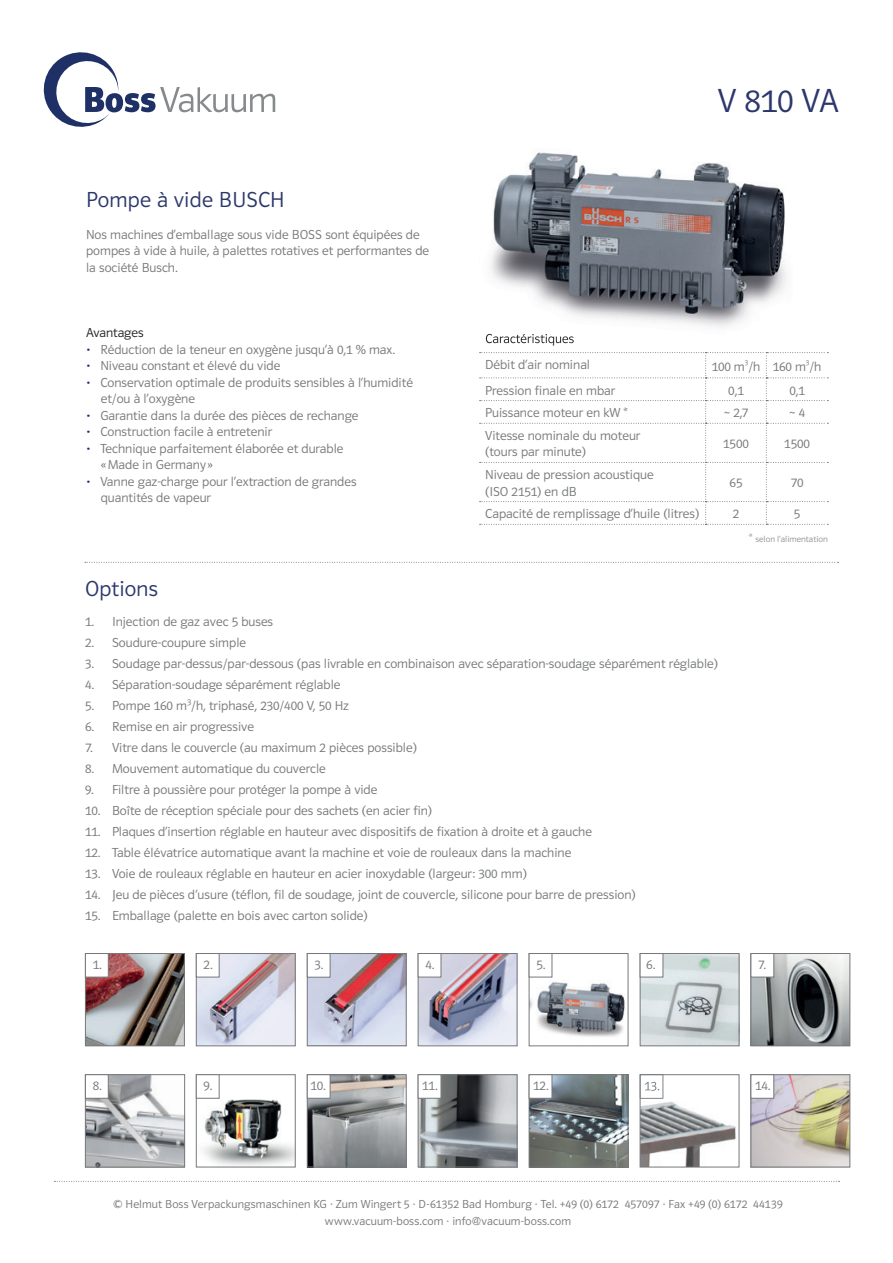
<style>
.page{position:relative;width:893px;height:1263px;background:#fff}
.page>*{position:absolute;margin:0;border:0;box-sizing:border-box;transform-origin:0 0}
.t1{font:34.5px "Polo 11 Leicht";color:#2c376c}
.t2{font:22.5px "Polo 11 Leicht";letter-spacing:.01em;color:#2c376c}
.t3{font:13.5px/16.5px "Polo 11 Leicht";color:#76787b}
.t4{font:13.5px "Polo 11 Leicht";color:#231f20}
.t5{font:12px/16.5px "Polo 11 Leicht";letter-spacing:.01em;color:#76787b;text-align:center}
.t6{font:9px "Polo 11 Leicht";color:#8f9194}
.s1{color:#1e3066}
.s2{font-size:12px}
</style>
<div class="page">
<svg style="left:54px;top:1181px;width:786px;height:1px"></svg>
<svg style="left:44px;top:52px;width:231px;height:75px"></svg>
<svg style="left:480px;top:352px;width:348px;height:173px"></svg>
<img style="left:485px;top:152px;width:301px;height:188px">
<img style="left:486px;top:334px;width:88px;height:9px">
<svg style="left:85px;top:562px;width:753px;height:1px"></svg>
<img style="left:420px;top:1076px;width:95px;height:89px">
<div style="left:418px;top:1074px;width:99px;height:93px;border:1px solid #76787b"></div>
<img style="left:87px;top:1076px;width:96px;height:89px">
<div style="left:85px;top:1074px;width:100px;height:93px;border:1px solid #76787b"></div>
<img style="left:87px;top:955px;width:96px;height:89px">
<div style="left:85px;top:953px;width:100px;height:93px;border:1px solid #76787b"></div>
<div style="left:85px;top:953px;width:24px;height:24px;background:#fff;border:1px solid #76787b"></div>
<img style="left:753px;top:1076px;width:95px;height:89px">
<div style="left:751px;top:1074px;width:99px;height:93px;border:1px solid #76787b"></div>
<div style="left:751px;top:1074px;width:23px;height:25px;background:#fff;border:1px solid #76787b"></div>
<img style="left:309px;top:955px;width:96px;height:89px">
<div style="left:307px;top:953px;width:100px;height:93px;border:1px solid #76787b"></div>
<div style="left:307px;top:953px;width:23px;height:24px;background:#fff;border:1px solid #76787b"></div>
<img style="left:531px;top:1076px;width:95px;height:89px">
<div style="left:529px;top:1074px;width:99px;height:93px;border:1px solid #76787b"></div>
<div style="left:418px;top:1074px;width:23px;height:25px;background:#fff;border:1px solid #76787b"></div>
<div style="left:529px;top:1074px;width:23px;height:25px;background:#fff;border:1px solid #76787b"></div>
<img style="left:642px;top:955px;width:95px;height:89px">
<div style="left:640px;top:953px;width:99px;height:93px;border:1px solid #76787b"></div>
<div style="left:640px;top:953px;width:23px;height:24px;background:#fff;border:1px solid #76787b"></div>
<img style="left:531px;top:974px;width:94px;height:63px">
<div style="left:529px;top:953px;width:99px;height:93px;border:1px solid #76787b"></div>
<div style="left:529px;top:953px;width:23px;height:24px;background:#fff;border:1px solid #76787b"></div>
<div style="left:85px;top:1074px;width:24px;height:25px;background:#fff;border:1px solid #76787b"></div>
<img style="left:753px;top:955px;width:95px;height:89px">
<div style="left:751px;top:953px;width:99px;height:93px;border:1px solid #76787b"></div>
<div style="left:751px;top:953px;width:23px;height:24px;background:#fff;border:1px solid #76787b"></div>
<img style="left:204px;top:1099px;width:90px;height:66px">
<div style="left:196px;top:1074px;width:100px;height:93px;border:1px solid #76787b"></div>
<div style="left:196px;top:1074px;width:24px;height:25px;background:#fff;border:1px solid #76787b"></div>
<img style="left:309px;top:1076px;width:96px;height:89px">
<div style="left:307px;top:1074px;width:100px;height:93px;border:1px solid #76787b"></div>
<div style="left:307px;top:1074px;width:23px;height:25px;background:#fff;border:1px solid #76787b"></div>
<img style="left:198px;top:955px;width:96px;height:89px">
<div style="left:196px;top:953px;width:100px;height:93px;border:1px solid #76787b"></div>
<div style="left:196px;top:953px;width:24px;height:24px;background:#fff;border:1px solid #76787b"></div>
<img style="left:420px;top:955px;width:95px;height:89px">
<div style="left:418px;top:953px;width:99px;height:93px;border:1px solid #76787b"></div>
<div style="left:418px;top:953px;width:23px;height:24px;background:#fff;border:1px solid #76787b"></div>
<img style="left:642px;top:1076px;width:94px;height:89px">
<img style="left:642px;top:1076px;width:21px;height:23px">
<img style="left:645px;top:1082px;width:14px;height:9px">
<div style="left:640px;top:1074px;width:99px;height:93px;border:1px solid #76787b"></div>
<h2 class="t2" style="left:86px;top:188px;width:200px">Pompe à vide BUSCH</h2>
<p class="t3" style="left:86px;top:226px;width:345px">Nos machines d‘emballage sous vide BOSS sont équipées de pompes à vide à huile, à palettes rotatives et performantes de la société Busch.</p>
<p class="t4" style="left:86px;top:325px;width:59px">Avantages</p>
<p class="t3" style="left:86px;top:341px;width:310px"><span class="s1">•</span> Réduction de la teneur en oxygène jusqu‘à 0,1 % max.</p>
<p class="t3" style="left:86px;top:357px;width:196px"><span class="s1">•</span> Niveau constant et élevé du vide</p>
<p class="t3" style="left:101px;top:374px;width:314px;text-indent:-15px"><span class="s1">•</span> Conservation optimale de produits sensibles à l‘humidité et/ou à l‘oxygène</p>
<p class="t3" style="left:86px;top:407px;width:274px"><span class="s1">•</span> Garantie dans la durée des pièces de rechange</p>
<p class="t3" style="left:86px;top:423px;width:188px"><span class="s1">•</span> Construction facile à entretenir</p>
<p class="t3" style="left:101px;top:440px;width:244px;text-indent:-15px"><span class="s1">•</span> Technique parfaitement élaborée et durable « Made in Germany »</p>
<p class="t3" style="left:101px;top:473px;width:257px;text-indent:-15px"><span class="s1">•</span> Vanne gaz-charge pour l‘extraction de grandes quantités de vapeur</p>
<h1 class="t1" style="left:718px;top:82px;width:122px">V 810 VA</h1>
<p class="t3" style="left:485px;top:357px;width:106px">Débit d‘air nominal</p>
<p class="t3" style="left:712px;top:358px;width:111px">100 m<sup>3</sup>/h 160 m<sup>3</sup>/h</p>
<p class="t3" style="left:485px;top:382px;width:132px">Pression finale en mbar</p>
<p class="t3" style="left:728px;top:382px;width:17px">0,1</p>
<p class="t3" style="left:789px;top:382px;width:17px">0,1</p>
<p class="t3" style="left:485px;top:405px;width:144px">Puissance moteur en kW *</p>
<p class="t3" style="left:724px;top:405px;width:26px">~ 2,7</p>
<p class="t3" style="left:789px;top:405px;width:17px">~ 4</p>
<p class="t3" style="left:485px;top:427px;width:157px">Vitesse nominale du moteur (tours par minute)</p>
<p class="t3" style="left:723px;top:435px;width:27px">1500</p>
<p class="t3" style="left:784px;top:435px;width:27px">1500</p>
<p class="t3" style="left:485px;top:466px;width:170px">Niveau de pression acoustique (ISO 2151) en dB</p>
<p class="t3" style="left:730px;top:475px;width:14px">65</p>
<p class="t3" style="left:791px;top:475px;width:14px">70</p>
<p class="t3" style="left:485px;top:506px;width:216px">Capacité de remplissage d‘huile (litres)</p>
<p class="t3" style="left:733px;top:506px;width:8px">2</p>
<p class="t3" style="left:794px;top:506px;width:8px">5</p>
<p class="t6" style="left:749px;top:534px;width:80px"><span class="s2">*</span> selon l‘alimentation</p>
<h2 class="t2" style="left:85px;top:576px;width:75px">Options</h2>
<p class="t3" style="left:85px;top:613px;width:190px">1. Injection de gaz avec 5 buses</p>
<p class="t3" style="left:85px;top:634px;width:163px">2. Soudure-coupure simple</p>
<p class="t3" style="left:85px;top:655px;width:635px">3. Soudage par-dessus/par-dessous (pas livrable en combinaison avec séparation-soudage séparément réglable)</p>
<p class="t3" style="left:85px;top:676px;width:257px">4. Séparation-soudage séparément réglable</p>
<p class="t3" style="left:85px;top:697px;width:266px">5. Pompe 160 m<sup>3</sup>/h, triphasé, 230/400 V, 50 Hz</p>
<p class="t3" style="left:85px;top:718px;width:170px">6. Remise en air progressive</p>
<p class="t3" style="left:85px;top:739px;width:333px">7. Vitre dans le couvercle (au maximum 2 pièces possible)</p>
<p class="t3" style="left:85px;top:760px;width:242px">8. Mouvement automatique du couvercle</p>
<p class="t3" style="left:85px;top:781px;width:294px">9. Filtre à poussière pour protéger la pompe à vide</p>
<p class="t3" style="left:85px;top:802px;width:349px">10. Boîte de réception spéciale pour des sachets (en acier fin)</p>
<p class="t3" style="left:85px;top:823px;width:508px">11. Plaques d‘insertion réglable en hauteur avec dispositifs de fixation à droite et à gauche</p>
<p class="t3" style="left:85px;top:844px;width:488px">12. Table élévatrice automatique avant la machine et voie de rouleaux dans la machine</p>
<p class="t3" style="left:85px;top:865px;width:443px">13. Voie de rouleaux réglable en hauteur en acier inoxydable (largeur: 300 mm)</p>
<p class="t3" style="left:85px;top:886px;width:552px">14. Jeu de pièces d’usure (téflon, fil de soudage, joint de couvercle, silicone pour barre de pression)</p>
<p class="t3" style="left:85px;top:907px;width:284px">15. Emballage (palette en bois avec carton solide)</p>
<p class="t3" style="left:93px;top:956px;width:11px">1.</p>
<p class="t3" style="left:204px;top:956px;width:11px">2.</p>
<p class="t3" style="left:425px;top:956px;width:11px">4.</p>
<p class="t3" style="left:315px;top:956px;width:11px">3.</p>
<p class="t3" style="left:536px;top:956px;width:11px">5.</p>
<p class="t3" style="left:646px;top:956px;width:11px">6.</p>
<p class="t3" style="left:758px;top:956px;width:9px">7.</p>
<p class="t3" style="left:93px;top:1077px;width:11px">8.</p>
<p class="t3" style="left:204px;top:1078px;width:10px">9.</p>
<p class="t3" style="left:310px;top:1078px;width:17px">10.</p>
<p class="t3" style="left:422px;top:1078px;width:17px">11.</p>
<p class="t3" style="left:533px;top:1078px;width:17px">12.</p>
<p class="t3" style="left:755px;top:1078px;width:17px">14.</p>
<p class="t5" style="left:113px;top:1196px;width:671px">© Helmut Boss Verpackungsmaschinen KG · Zum Wingert 5 · D-61352 Bad Homburg · Tel. +49 (0) 6172 457097 · Fax +49 (0) 6172 44139 www.vacuum-boss.com · info@vacuum-boss.com</p>
</div>
